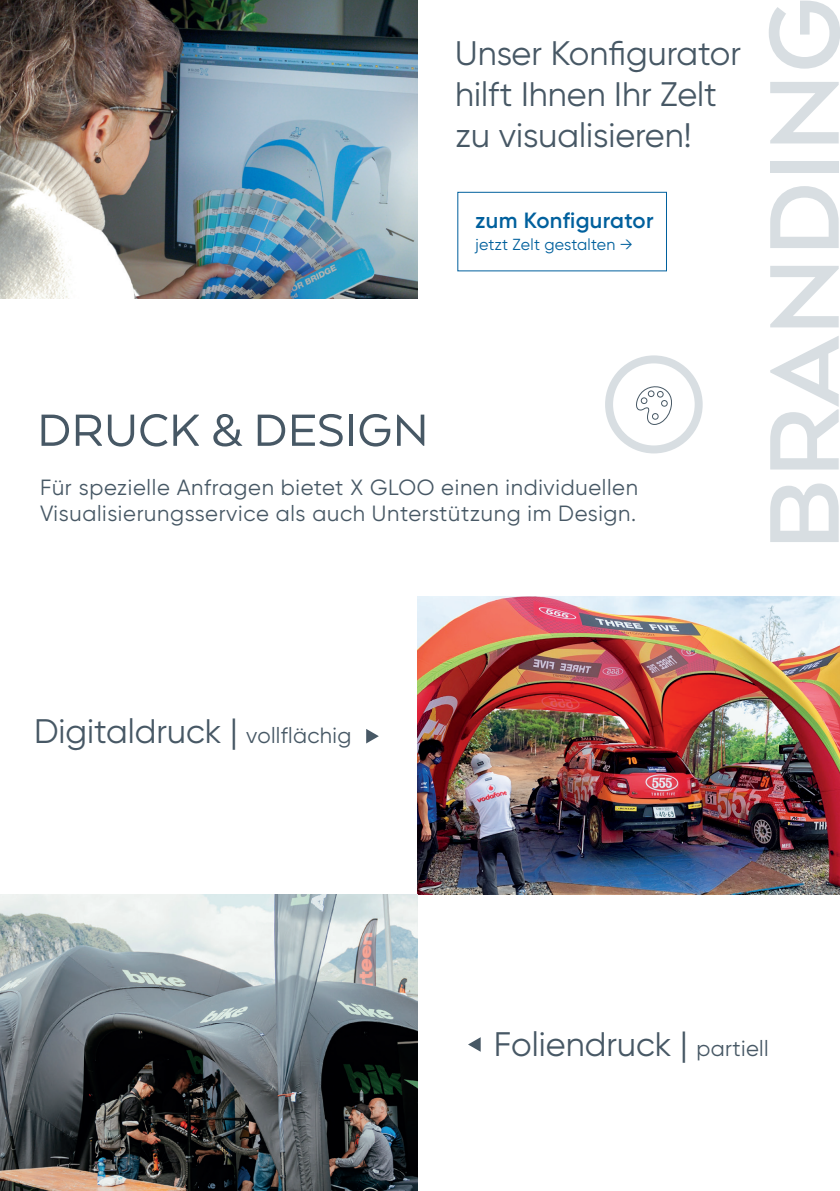
<style>
.page{position:relative;width:840px;height:1191px;background:#fff}
.page>*{position:absolute;margin:0;border:0;box-sizing:border-box;transform-origin:0 0}
.t1{font:700 114px "Arquitecta";color:#d8dee2}
.t2{font:52px "Arquitecta";color:#475865}
.t3{font:34px/40.8px "Gilroy";color:#475865}
.t4{font:22px/26px "Gilroy";letter-spacing:.03em;color:#475865}
.t5{font:600 22px "Gilroy";letter-spacing:.015em;color:#00609d}
.t6{font:16px "Gilroy";letter-spacing:.005em;color:#00609d}
.s1{font-size:22px}
</style>
<div class="page">
<img style="left:0;top:0;width:417px;height:299px">
<img style="left:418px;top:597px;width:421px;height:297px">
<img style="left:0;top:894px;width:417px;height:297px">
<svg style="left:366px;top:729px;width:12px;height:14px"></svg>
<svg style="left:468px;top:1037px;width:12px;height:14px"></svg>
<svg style="left:605px;top:355px;width:97px;height:98px"></svg>
<div style="left:457px;top:192px;width:209px;height:79px;border:1px solid #00609d"></div>
<h3 class="t3" style="left:455px;top:32px;width:287px">Unser Konfigurator hilft Ihnen Ihr Zelt zu visualisieren!</h3>
<p class="t5" style="left:475px;top:207px;width:180px">zum Konfigurator</p>
<p class="t6" style="left:475px;top:235px;width:159px">jetzt Zelt gestalten →</p>
<h2 class="t2" style="left:37px;top:398px;width:393px">DRUCK &amp; DESIGN</h2>
<p class="t4" style="left:40px;top:474px;width:599px">Für spezielle Anfragen bietet X GLOO einen individuellen<br>Visualisierungsservice als auch Unterstützung im Design.</p>
<h1 class="t1" style="left:733px;top:551px;width:556px;rotate:-90deg">BRANDING</h1>
<h3 class="t3" style="left:34px;top:710px;width:318px">Digitaldruck | <span class="s1">vollflächig</span></h3>
<h3 class="t3" style="left:493px;top:1023px;width:276px">Foliendruck | <span class="s1">partiell</span></h3>
</div>
